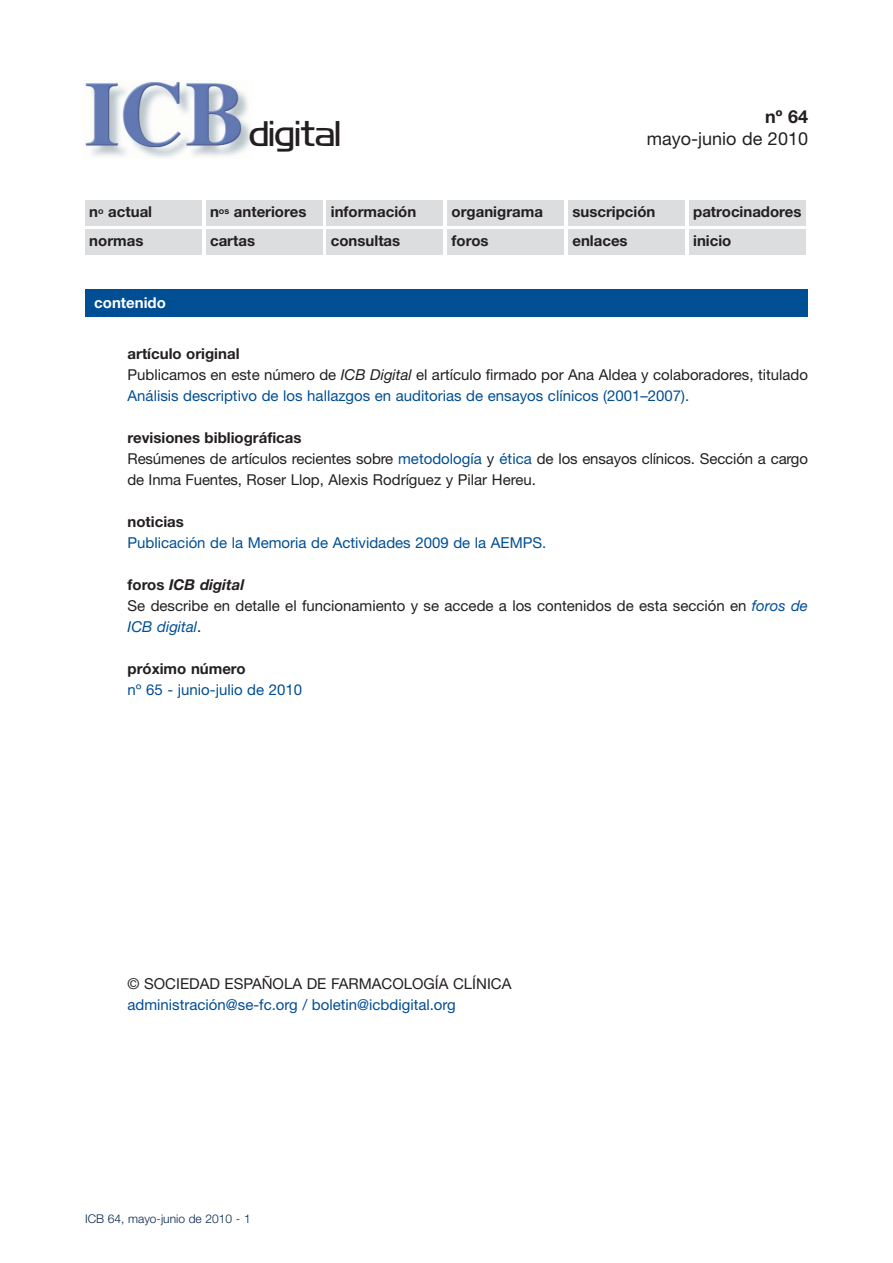
<style>
.page{position:relative;width:893px;height:1263px;background:#fff}
.page>*{position:absolute;margin:0;border:0;box-sizing:border-box;transform-origin:0 0}
.t1{font:300 36px "Koshgarian";color:#231f20}
.t2{font:18px "Helvetica Neue";color:#231f20}
.t3{font:700 18px "Helvetica Neue";color:#231f20}
.t4{font:15px/21px "Helvetica Neue";color:#231f20}
.t5{font:700 15px "Helvetica Neue";color:#231f20}
.t6{font:15px "Helvetica Neue";color:#004e94}
.t7{font:700 15px "Helvetica Neue";color:#fff}
.t8{font:300 12px "Helvetica Neue";color:#00234b}
.s1{font-weight:700}
.s2{font-style:italic}
.s3{color:#004e94}
.s4{font-weight:700;font-style:italic}
.s5{font-style:italic;color:#004e94}
</style>
<div class="page">
<div style="left:85px;top:200px;width:117px;height:25px;background:#dcddde"></div>
<div style="left:206px;top:200px;width:116px;height:25px;background:#dcddde"></div>
<div style="left:327px;top:200px;width:116px;height:25px;background:#dcddde"></div>
<div style="left:447px;top:200px;width:117px;height:25px;background:#dcddde"></div>
<div style="left:568px;top:200px;width:117px;height:25px;background:#dcddde"></div>
<div style="left:689px;top:200px;width:116px;height:25px;background:#dcddde"></div>
<div style="left:85px;top:230px;width:117px;height:25px;background:#dcddde"></div>
<div style="left:206px;top:230px;width:116px;height:25px;background:#dcddde"></div>
<div style="left:327px;top:230px;width:116px;height:25px;background:#dcddde"></div>
<div style="left:447px;top:230px;width:117px;height:25px;background:#dcddde"></div>
<div style="left:568px;top:230px;width:117px;height:25px;background:#dcddde"></div>
<div style="left:689px;top:230px;width:116px;height:25px;background:#dcddde"></div>
<img style="left:84px;top:81px;width:168px;height:77px">
<div style="left:85px;top:289px;width:723px;height:28px;background:#004e94"></div>
<h1 class="t1" style="left:249px;top:112px;width:93px">digital</h1>
<p class="t3" style="left:765px;top:111px;width:44px">nº 64</p>
<p class="t2" style="left:647px;top:132px;width:163px">mayo-junio de 2010</p>
<p class="t5" style="left:89px;top:206px;width:64px">n<sup>o</sup> actual</p>
<p class="t5" style="left:210px;top:206px;width:98px">n<sup>os</sup> anteriores</p>
<p class="t5" style="left:331px;top:206px;width:87px">información</p>
<p class="t5" style="left:452px;top:206px;width:93px">organigrama</p>
<p class="t5" style="left:572px;top:206px;width:85px">suscripción</p>
<p class="t5" style="left:693px;top:206px;width:110px">patrocinadores</p>
<p class="t5" style="left:89px;top:236px;width:56px">normas</p>
<p class="t5" style="left:210px;top:236px;width:46px">cartas</p>
<p class="t5" style="left:331px;top:236px;width:71px">consultas</p>
<p class="t5" style="left:452px;top:236px;width:38px">foros</p>
<p class="t5" style="left:572px;top:236px;width:57px">enlaces</p>
<p class="t5" style="left:693px;top:236px;width:40px">inicio</p>
<p class="t7" style="left:94px;top:297px;width:73px">contenido</p>
<p class="t4" style="left:128px;top:345px;width:682px"><span class="s1">artículo original<br></span>Publicamos en este número de <span class="s2">ICB Digital</span> el artículo firmado por Ana Aldea y colaboradores, titulado<br><span class="s3">Análisis descriptivo de los hallazgos en auditorias de ensayos clínicos (2001–2007).</span></p>
<p class="t4" style="left:128px;top:429px;width:682px"><span class="s1">revisiones bibliográficas<br></span>Resúmenes de artículos recientes sobre <span class="s3">metodología</span> y <span class="s3">ética</span> de los ensayos clínicos. Sección a cargo de Inma Fuentes, Roser Llop, Alexis Rodríguez y Pilar Hereu.</p>
<p class="t5" style="left:128px;top:517px;width:58px">noticias</p>
<p class="t6" style="left:128px;top:538px;width:420px">Publicación de la Memoria de Actividades 2009 de la AEMPS.</p>
<p class="t4" style="left:128px;top:576px;width:682px"><span class="s1">foros</span> <span class="s4">ICB digital<br></span>Se describe en detalle el funcionamiento y se accede a los contenidos de esta sección en <span class="s5">foros de<br>ICB digital</span>.</p>
<p class="t5" style="left:128px;top:664px;width:120px">próximo número</p>
<p class="t6" style="left:128px;top:685px;width:176px">nº 65 - junio-julio de 2010</p>
<p class="t4" style="left:128px;top:974px;width:385px">© SOCIEDAD ESPAÑOLA DE FARMACOLOGÍA CLÍNICA</p>
<p class="t6" style="left:128px;top:999px;width:330px">administración@se-fc.org / boletin@icbdigital.org</p>
<p class="t8" style="left:85px;top:1215px;width:167px">ICB 64, mayo-junio de 2010 - 1</p>
</div>
